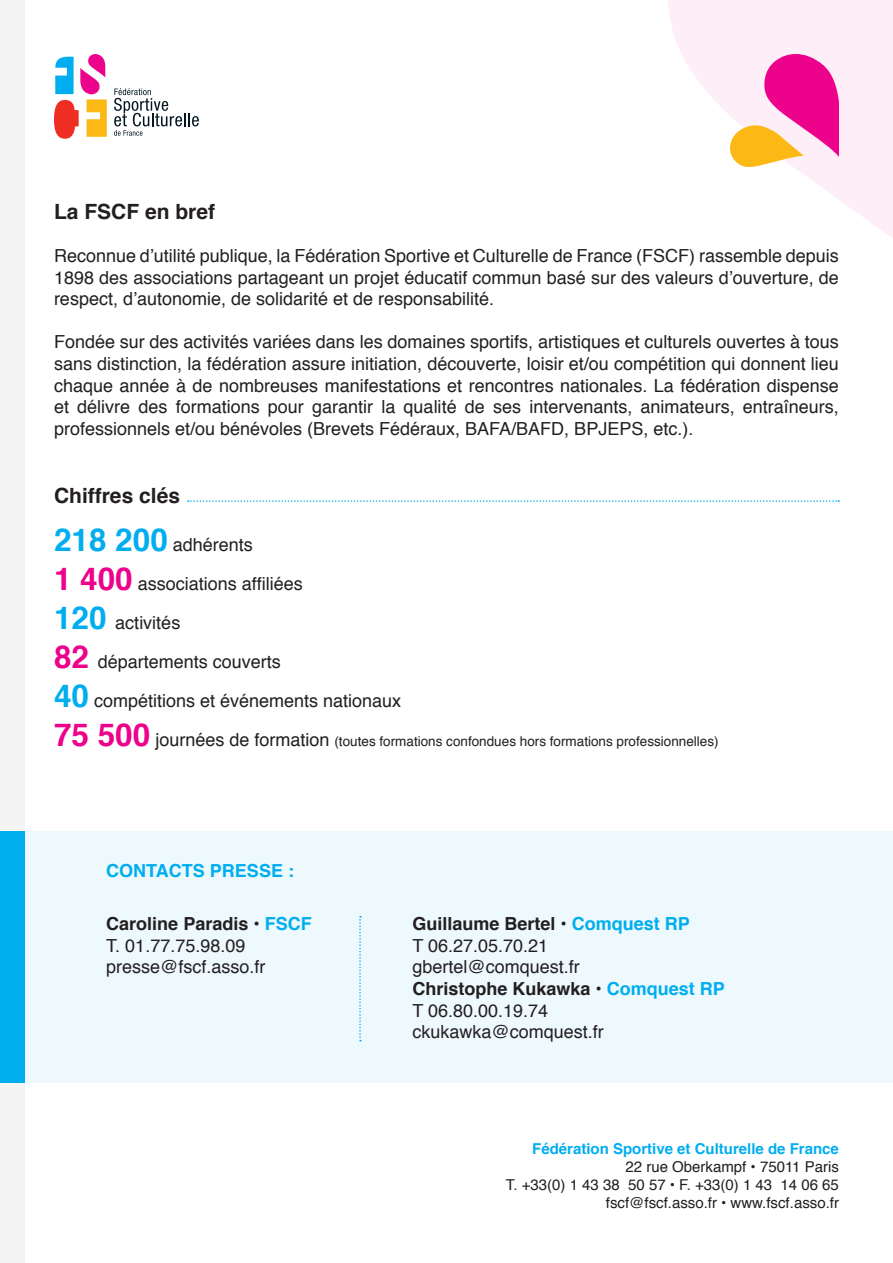
<style>
.page{position:relative;width:893px;height:1263px;background:#fff}
.page>*{position:absolute;margin:0;border:0;box-sizing:border-box;transform-origin:0 0}
.t1{font:700 21px "Helvetica";color:#231f20}
.t2{font:18px/21.6px "Helvetica";color:#231f20}
.t3{font:700 18px "Helvetica";color:#00aeef}
.t4{font:15px/18px "Helvetica";color:#231f20;text-align:right}
.t5{font:700 15px "Helvetica";color:#00aeef}
.t6{font:13.5px "Helvetica";color:#231f20}
.s1{font-weight:700;font-size:31.5px;color:#00aeef}
.s2{font-weight:700;font-size:31.5px;color:#ed028c}
.s3{font-size:18px}
.s4{font-weight:700}
.s5{font-weight:700;color:#00aeef}
</style>
<div class="page">
<svg style="left:668px;top:0;width:225px;height:238px;fill:#fdeef7"></svg>
<div style="left:0;top:0;width:24px;height:1263px;background:#f4f4f4"></div>
<div style="left:0;top:831px;width:893px;height:251px;background:#eef9fd"></div>
<div style="left:0;top:831px;width:24px;height:251px;background:#00aeef"></div>
<svg style="left:54px;top:54px;width:53px;height:85px"></svg>
<svg style="left:114px;top:88px;width:85px;height:48px"></svg>
<svg style="left:359px;top:916px;width:2px;height:125px"></svg>
<svg style="left:188px;top:500px;width:651px;height:2px"></svg>
<svg style="left:730px;top:54px;width:109px;height:113px;background:#f68aa9"></svg>
<p class="t1" style="left:54px;top:194px;width:163px">La FSCF en bref</p>
<p class="t2" style="left:54px;top:245px;width:786px;text-align:justify">Reconnue d’utilité publique, la Fédération Sportive et Culturelle de France (FSCF) rassemble depuis 1898 des associations partageant un projet éducatif commun basé sur des valeurs d’ouverture, de respect, d’autonomie, de solidarité et de responsabilité.</p>
<p class="t2" style="left:54px;top:332px;width:786px;text-align:justify">Fondée sur des activités variées dans les domaines sportifs, artistiques et culturels ouvertes à tous sans distinction, la fédération assure initiation, découverte, loisir et/ou compétition qui donnent lieu chaque année à de nombreuses manifestations et rencontres nationales. La fédération dispense et délivre des formations pour garantir la qualité de ses intervenants, animateurs, entraîneurs, professionnels et/ou bénévoles (Brevets Fédéraux, BAFA/BAFD, BPJEPS, etc.).</p>
<p class="t1" style="left:54px;top:479px;width:128px">Chiffres clés</p>
<p class="t2" style="left:54px;top:526px;width:349px;line-height:39px"><span class="s1">218 200</span> adhérents<br><span class="s2">1 400</span> associations affiliées<br><span class="s1">120</span> activités<br><span class="s2">82</span> départements couverts<br><span class="s1">40</span> compétitions et événements nationaux</p>
<p class="t6" style="left:54px;top:731px;width:666px"><span class="s2">75 500</span> <span class="s3">journées de formation</span> (toutes formations confondues hors formations professionnelles)</p>
<p class="t3" style="left:106px;top:856px;width:189px">CONTACTS PRESSE :</p>
<p class="t2" style="left:106px;top:914px;width:207px"><span class="s4">Caroline Paradis</span> • <span class="s5">FSCF<br></span>T. 01.77.75.98.09 presse@fscf.asso.fr</p>
<p class="t2" style="left:412px;top:914px;width:314px"><span class="s4">Guillaume Bertel</span> • <span class="s5">Comquest RP<br></span>T 06.27.05.70.21<br>gbertel@comquest.fr<br><span class="s4">Christophe Kukawka</span> • <span class="s5">Comquest RP<br></span>T 06.80.00.19.74 ckukawka@comquest.fr</p>
<p class="t5" style="left:532px;top:1137px;width:308px">Fédération Sportive et Culturelle de France</p>
<p class="t4" style="left:506px;top:1158px;width:334px">22 rue Oberkampf • 75011 Paris<br>T. +33(0) 1 43 38 50 57 • F. +33(0) 1 43 14 06 65 fscf@fscf.asso.fr • www.fscf.asso.fr</p>
</div>
